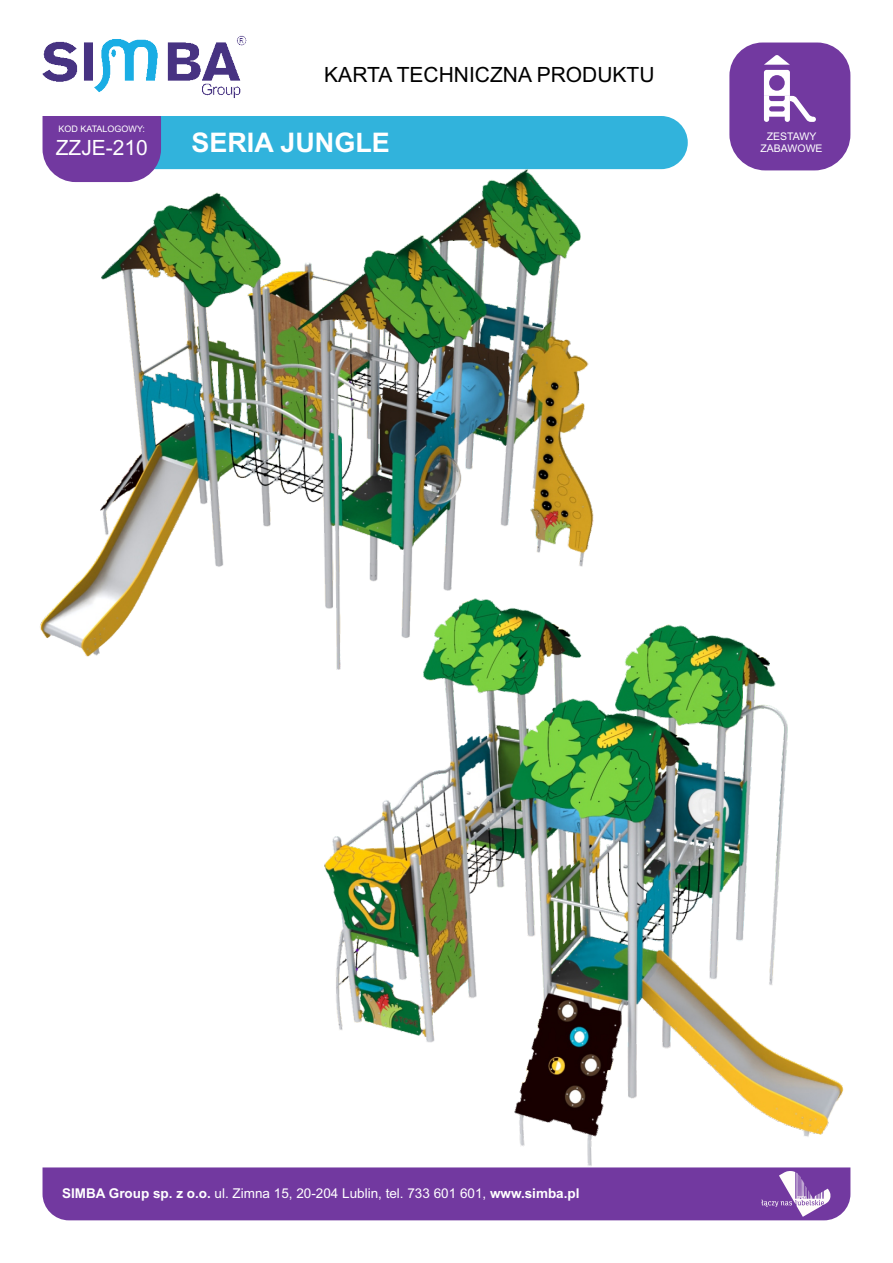
<style>
.page{position:relative;width:893px;height:1263px;background:#fff}
.page>*{position:absolute;margin:0;border:0;box-sizing:border-box;transform-origin:0 0}
.t1{font:700 27px "Arial";color:#fff}
.t2{font:21px "Arial";color:#000}
.t3{font:21px "Arial";color:#fff}
.t4{font:13.5px "Arial";color:#fff}
.t5{font:10.5px "Arial";color:#fff}
.t6{font:9px "Arial";color:#fff}
.s1{font-weight:700}
</style>
<div class="page">
<div style="left:125px;top:116px;width:563px;height:53px;background:#31b3dc;border-radius:26px"></div>
<div style="left:43px;top:121px;width:118px;height:41px;background:#7239a0"></div>
<div style="left:729px;top:43px;width:121px;height:127px;background:#7239a0;border-radius:35px"></div>
<svg style="left:764px;top:55px;width:52px;height:67px"></svg>
<div style="left:43px;top:1167px;width:807px;height:53px;background:#7239a0"></div>
<img style="left:42px;top:35px;width:205px;height:86px">
<img style="left:40px;top:162px;width:564px;height:495px">
<img style="left:316px;top:591px;width:535px;height:590px">
<h2 class="t2" style="left:324px;top:66px;width:332px">KARTA TECHNICZNA PRODUKTU</h2>
<p class="t6" style="left:58px;top:125px;width:88px">KOD KATALOGOWY:</p>
<h2 class="t3" style="left:56px;top:140px;width:94px">ZZJE-210</h2>
<h1 class="t1" style="left:191px;top:132px;width:200px">SERIA JUNGLE</h1>
<p class="t5" style="left:767px;top:132px;width:51px">ZESTAWY</p>
<p class="t5" style="left:761px;top:144px;width:64px">ZABAWOWE</p>
<p class="t4" style="left:62px;top:1188px;width:519px"><span class="s1">SIMBA Group sp. z o.o.</span> ul. Zimna 15, 20-204 Lublin, tel. 733 601 601, <span class="s1">www.simba.pl</span></p>
</div>
